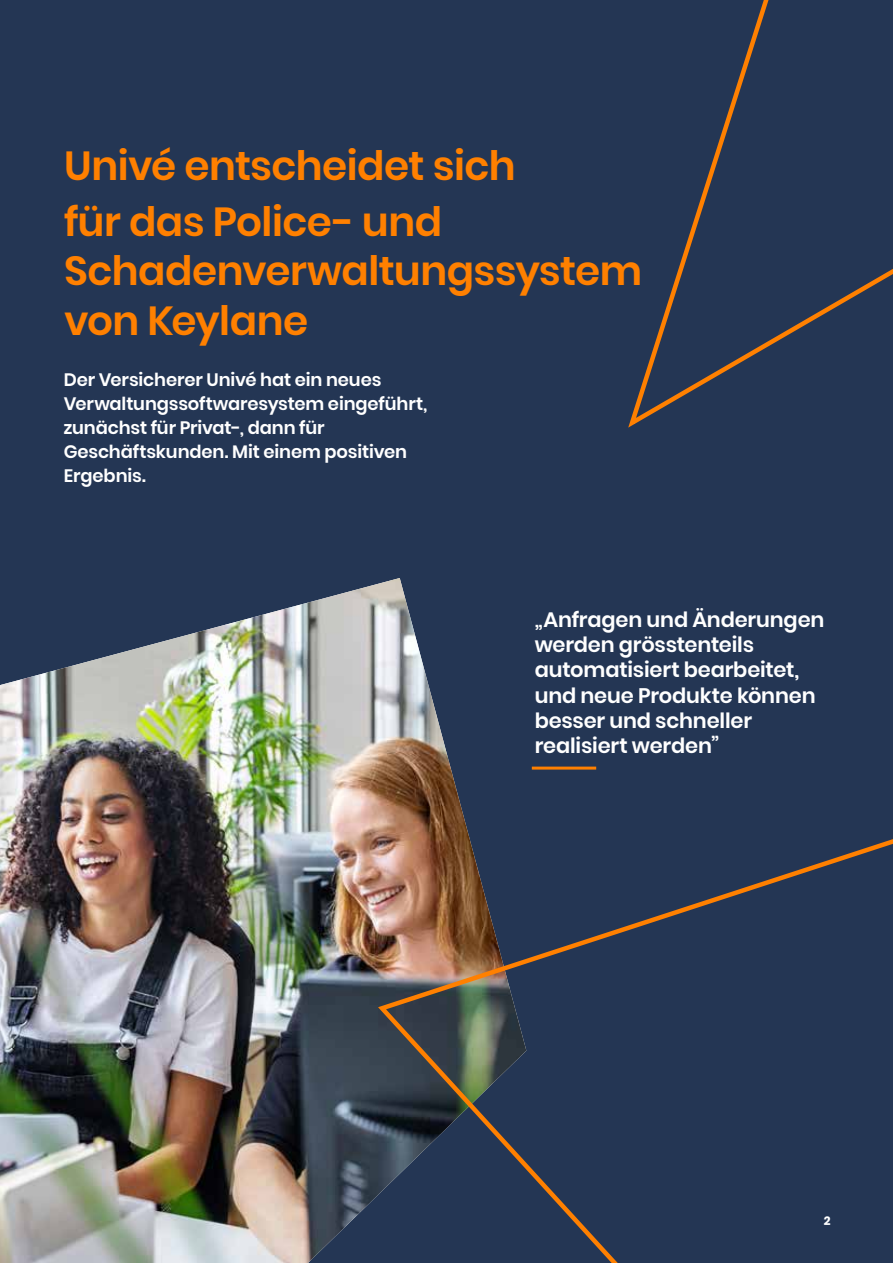
<style>
.page{position:relative;width:893px;height:1263px;background:#243654}
.page>*{position:absolute;margin:0;border:0;box-sizing:border-box;transform-origin:0 0}
.t1{font:600 40.5px/55.9px "Poppins";letter-spacing:-.015em;color:#ff8000}
.t2{font:600 21px/25.2px "Poppins";letter-spacing:-.01em;color:#fff}
.t3{font:600 18px/24px "Poppins";letter-spacing:-.005em;color:#fff}
.t4{font:700 12px "Poppins";color:#fff}
</style>
<div class="page">
<img style="left:0;top:578px;width:465px;height:685px">
<hr style="left:532px;top:767px;width:64px;height:3px;background:#ff8000">
<svg style="left:628px;top:0;width:265px;height:428px"></svg>
<svg style="left:374px;top:820px;width:519px;height:443px"></svg>
<h1 class="t1" style="left:64px;top:138px;width:453px">Univé entscheidet sich für das Police- und</h1>
<h1 class="t1" style="left:64px;top:246px;width:580px;line-height:49.5px">Schadenverwaltungssystem von Keylane</h1>
<p class="t3" style="left:64px;top:368px;width:365px">Der Versicherer Univé hat ein neues<br>Verwaltungssoftwaresystem eingeführt, zunächst für Privat-, dann für<br>Geschäftskunden. Mit einem positiven<br>Ergebnis.</p>
<p class="t2" style="left:535px;top:607px;width:291px">„Anfragen und Änderungen werden grösstenteils automatisiert bearbeitet, und neue Produkte können besser und schneller realisiert werden”</p>
<p class="t4" style="left:824px;top:1214px;width:8px">2</p>
</div>
